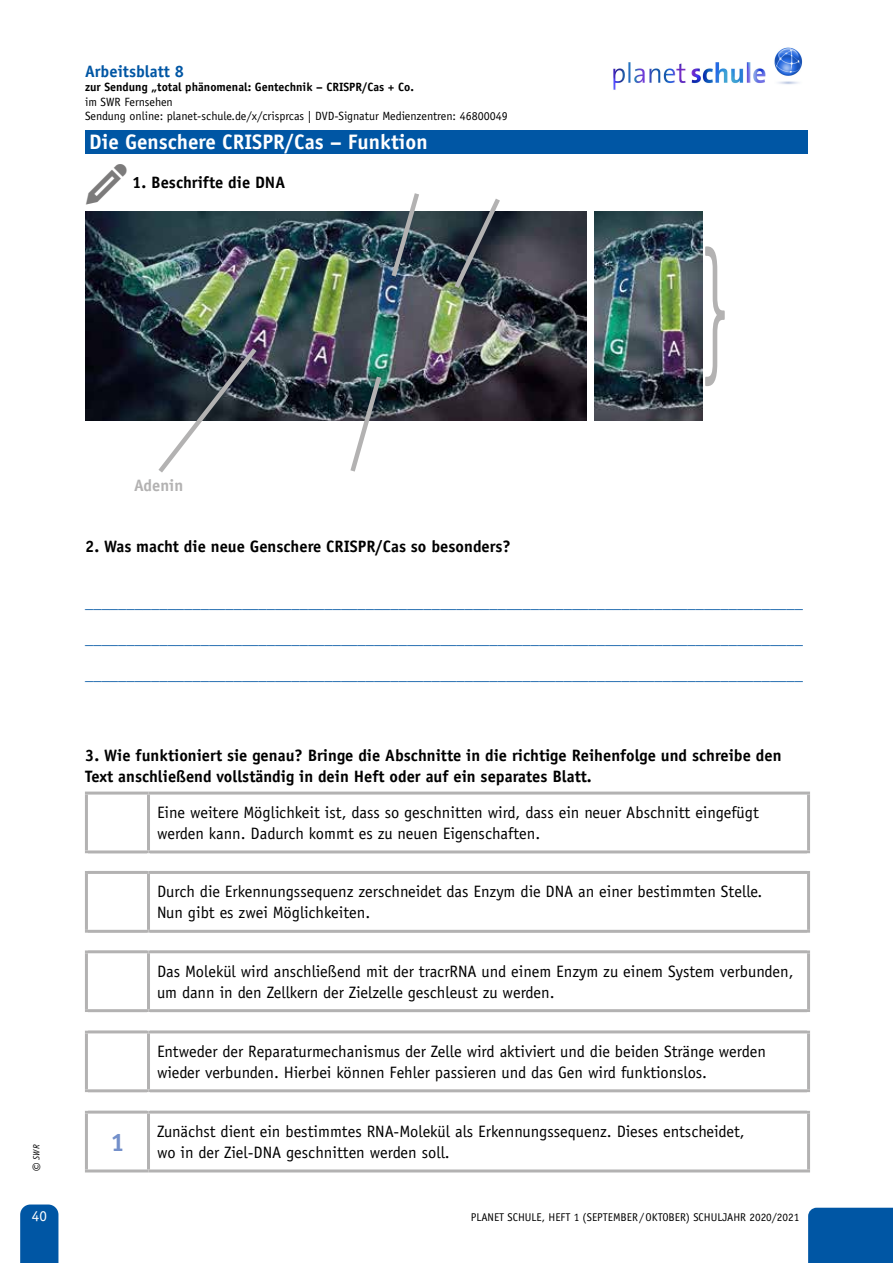
<style>
.page{position:relative;width:893px;height:1263px;background:#fff}
.page>*{position:absolute;margin:0;border:0;box-sizing:border-box;transform-origin:0 0}
.t1{font:700 25.5px "Officina Sans Std";color:#7490ca}
.t2{font:700 21px "Officina Sans Std";color:#fff}
.t3{font:16.5px/21px "Officina Sans Std";color:#000}
.t4{font:700 16.5px/36px "Officina Sans Std";color:#0056a4;text-align:justify}
.t5{font:700 16.5px/20.2px "Officina Sans Std";color:#000}
.t6{font:700 16.5px "Officina Sans Std";color:#b3b2b2}
.t7{font:15px "Officina Sans Std";color:#fff}
.t8{font:12px/14.4px "Officina Sans Std";color:#000}
.t9{font:700 12px "Officina Sans Std";color:#000}
.t10{font:11.25px "Officina Sans Std";color:#000}
.t11{font:italic 9px "Officina Sans Std";color:#000}
.s1{font-size:16.5px}
</style>
<div class="page">
<div style="left:808px;top:1208px;width:85px;height:55px;background:#0056a4"></div>
<div style="left:20px;top:1204px;width:38px;height:59px;background:#0056a4"></div>
<div style="left:85px;top:130px;width:723px;height:23px;background:#0056a4"></div>
<hr style="left:85px;top:794px;width:3px;height:56px;background:#b3b2b2">
<hr style="left:807px;top:794px;width:3px;height:56px;background:#b3b2b2">
<hr style="left:85px;top:874px;width:3px;height:56px;background:#b3b2b2">
<hr style="left:807px;top:874px;width:3px;height:56px;background:#b3b2b2">
<hr style="left:85px;top:953px;width:3px;height:56px;background:#b3b2b2">
<hr style="left:807px;top:953px;width:3px;height:56px;background:#b3b2b2">
<hr style="left:85px;top:1033px;width:3px;height:56px;background:#b3b2b2">
<hr style="left:807px;top:1033px;width:3px;height:56px;background:#b3b2b2">
<hr style="left:85px;top:1113px;width:3px;height:56px;background:#b3b2b2">
<hr style="left:807px;top:1113px;width:3px;height:56px;background:#b3b2b2">
<hr style="left:85px;top:791px;width:63px;height:3px;background:#b3b2b2">
<hr style="left:148px;top:791px;width:662px;height:3px;background:#b3b2b2">
<hr style="left:147px;top:794px;width:3px;height:56px;background:#b3b2b2">
<hr style="left:85px;top:850px;width:63px;height:3px;background:#b3b2b2">
<hr style="left:148px;top:850px;width:662px;height:3px;background:#b3b2b2">
<hr style="left:85px;top:871px;width:63px;height:3px;background:#b3b2b2">
<hr style="left:148px;top:871px;width:662px;height:3px;background:#b3b2b2">
<hr style="left:147px;top:874px;width:3px;height:56px;background:#b3b2b2">
<hr style="left:85px;top:930px;width:63px;height:3px;background:#b3b2b2">
<hr style="left:148px;top:930px;width:662px;height:3px;background:#b3b2b2">
<hr style="left:85px;top:950px;width:63px;height:3px;background:#b3b2b2">
<hr style="left:148px;top:950px;width:662px;height:3px;background:#b3b2b2">
<hr style="left:147px;top:953px;width:3px;height:56px;background:#b3b2b2">
<hr style="left:85px;top:1009px;width:63px;height:3px;background:#b3b2b2">
<hr style="left:148px;top:1009px;width:662px;height:3px;background:#b3b2b2">
<hr style="left:85px;top:1030px;width:63px;height:3px;background:#b3b2b2">
<hr style="left:148px;top:1030px;width:662px;height:3px;background:#b3b2b2">
<hr style="left:147px;top:1033px;width:3px;height:56px;background:#b3b2b2">
<hr style="left:85px;top:1089px;width:63px;height:3px;background:#b3b2b2">
<hr style="left:148px;top:1089px;width:662px;height:3px;background:#b3b2b2">
<hr style="left:85px;top:1110px;width:63px;height:3px;background:#b3b2b2">
<hr style="left:148px;top:1110px;width:662px;height:3px;background:#b3b2b2">
<hr style="left:147px;top:1113px;width:3px;height:56px;background:#b3b2b2">
<hr style="left:85px;top:1169px;width:63px;height:3px;background:#b3b2b2">
<hr style="left:148px;top:1169px;width:662px;height:3px;background:#b3b2b2">
<img style="left:85px;top:212px;width:502px;height:208px">
<img style="left:594px;top:212px;width:109px;height:208px">
<svg style="left:154px;top:343px;width:107px;height:130px"></svg>
<svg style="left:347px;top:372px;width:38px;height:100px"></svg>
<svg style="left:388px;top:193px;width:34px;height:88px"></svg>
<svg style="left:451px;top:199px;width:53px;height:94px;background:#4b545c"></svg>
<img style="left:613px;top:47px;width:190px;height:43px">
<p class="t4" style="left:85px;top:53px;width:100px">Arbeitsblatt 8</p>
<p class="t9" style="left:85px;top:80px;width:330px">zur Sendung „total phänomenal: Gentechnik – CRISPR/Cas + Co.</p>
<p class="t8" style="left:85px;top:94px;width:424px">im SWR Fernsehen<br>Sendung online: planet-schule.de/x/crisprcas | DVD-Signatur Medienzentren: 46800049</p>
<p class="t2" style="left:89px;top:129px;width:340px">Die Genschere CRISPR/Cas – Funktion</p>
<p class="t5" style="left:132px;top:172px;width:154px">1. Beschrifte die DNA</p>
<p class="t11" style="left:31px;top:1172px;width:28px;rotate:-90deg"><span class="s1">©</span> SWR</p>
<p class="t7" style="left:32px;top:1207px;width:16px">40</p>
<p class="t6" style="left:134px;top:475px;width:51px">Adenin</p>
<p class="t5" style="left:85px;top:536px;width:427px">2. Was macht die neue Genschere CRISPR/Cas so besonders?</p>
<p class="t4" style="left:85px;top:584px;width:719px">_______________________________________________________________________________________ _______________________________________________________________________________________ _______________________________________________________________________________________</p>
<p class="t5" style="left:85px;top:745px;width:698px">3. Wie funktioniert sie genau? Bringe die Abschnitte in die richtige Reihenfolge und schreibe den<br>Text anschließend vollständig in dein Heft oder auf ein separates Blatt.</p>
<p class="t3" style="left:157px;top:802px;width:603px">Eine weitere Möglichkeit ist, dass so geschnitten wird, dass ein neuer Abschnitt eingefügt werden kann. Dadurch kommt es zu neuen Eigenschaften.</p>
<p class="t3" style="left:157px;top:881px;width:607px">Durch die Erkennungssequenz zerschneidet das Enzym die DNA an einer bestimmten Stelle.<br>Nun gibt es zwei Möglichkeiten.</p>
<p class="t3" style="left:157px;top:961px;width:638px">Das Molekül wird anschließend mit der tracrRNA und einem Enzym zu einem System verbunden, um dann in den Zellkern der Zielzelle geschleust zu werden.</p>
<p class="t3" style="left:157px;top:1041px;width:610px">Entweder der Reparaturmechanismus der Zelle wird aktiviert und die beiden Stränge werden wieder verbunden. Hierbei können Fehler passieren und das Gen wird funktionslos.</p>
<h1 class="t1" style="left:110px;top:1126px;width:16px">1</h1>
<p class="t3" style="left:157px;top:1121px;width:589px">Zunächst dient ein bestimmtes RNA-Molekül als Erkennungssequenz. Dieses entscheidet, wo in der Ziel-DNA geschnitten werden soll.</p>
<p class="t10" style="left:471px;top:1211px;width:330px">PLANET SCHULE, HEFT 1 (SEPTEMBER/OKTOBER) SCHULJAHR 2020/2021</p>
</div>
